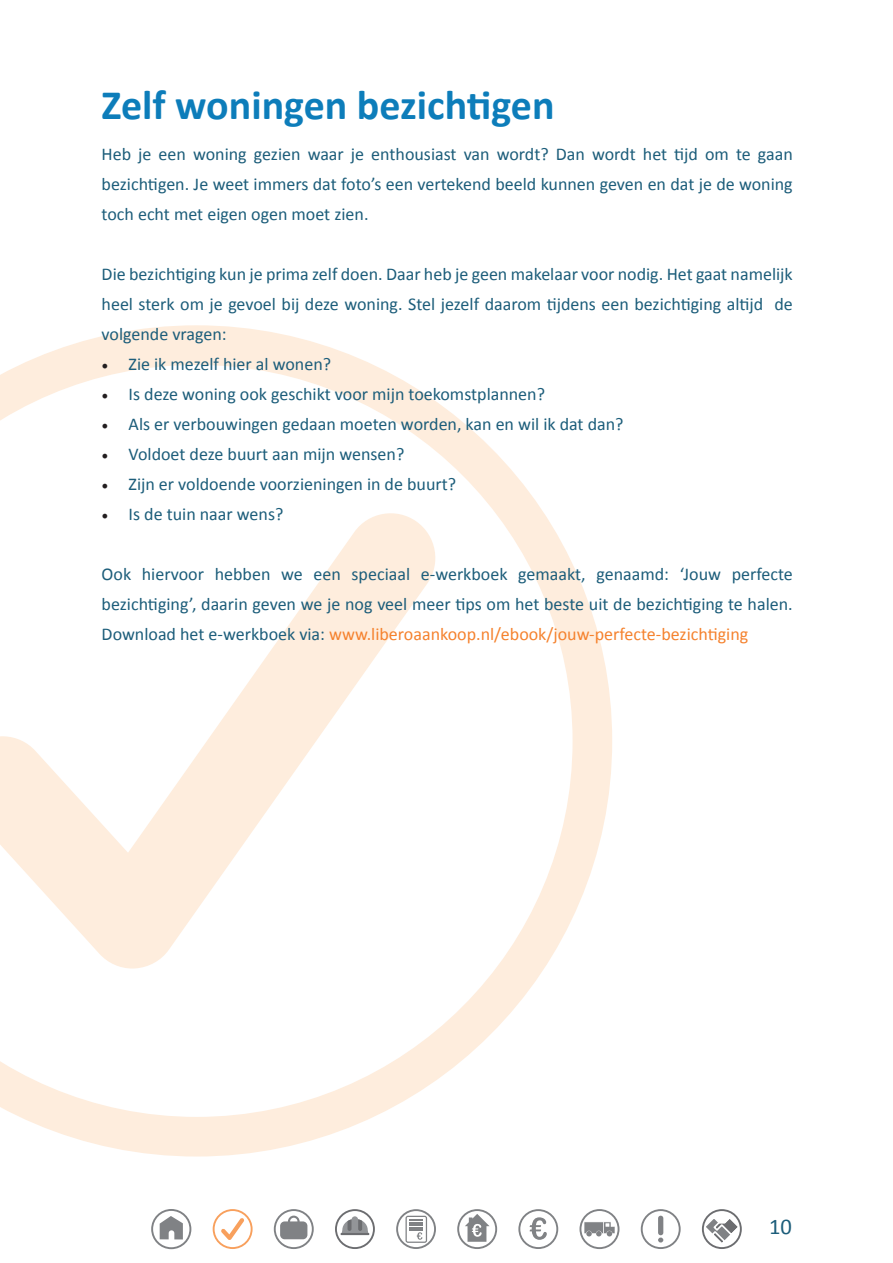
<style>
.page{position:relative;width:893px;height:1263px;background:#fff}
.page>*{position:absolute;margin:0;border:0;box-sizing:border-box;transform-origin:0 0}
.t1{font:700 42px "Calibri";color:#0d7dba}
.t2{font:22.5px "Calibri";color:#1c5d7a}
.t3{font:18px/30px "Calibri";color:#1c5d7a;text-align:justify}
.s1{font-family:"Minion Pro";color:#231f20}
.s2{color:#f5822e}
</style>
<div class="page">
<svg style="left:641px;top:1209px;width:40px;height:40px"></svg>
<svg style="left:335px;top:1209px;width:40px;height:40px"></svg>
<svg style="left:702px;top:1209px;width:40px;height:40px"></svg>
<svg style="left:396px;top:1209px;width:40px;height:40px"></svg>
<svg style="left:457px;top:1209px;width:40px;height:40px"></svg>
<svg style="left:518px;top:1209px;width:40px;height:40px"></svg>
<svg style="left:579px;top:1209px;width:40px;height:40px"></svg>
<svg style="left:274px;top:1209px;width:40px;height:40px"></svg>
<svg style="left:151px;top:1209px;width:40px;height:40px"></svg>
<svg style="left:0;top:325px;width:612px;height:831px"></svg>
<svg style="left:0;top:507px;width:441px;height:461px"></svg>
<svg style="left:213px;top:1209px;width:40px;height:40px"></svg>
<p class="t1" style="left:102px;top:78px;width:454px">Zelf woningen bezichtigen</p>
<p class="t3" style="left:102px;top:138px;width:693px">Heb je een woning gezien waar je enthousiast van wordt? Dan wordt het tijd om te gaan bezichtigen. Je weet immers dat foto’s een vertekend beeld kunnen geven en dat je de woning toch echt met eigen ogen moet zien.</p>
<p class="t3" style="left:102px;top:258px;width:693px">Die bezichtiging kun je prima zelf doen. Daar heb je geen makelaar voor nodig. Het gaat namelijk heel sterk om je gevoel bij deze woning. Stel jezelf daarom tijdens een bezichtiging altijd de volgende vragen:</p>
<p class="t3" style="left:102px;top:348px;width:231px"><span class="s1">•</span> Zie ik mezelf hier al wonen?</p>
<p class="t3" style="left:102px;top:378px;width:445px"><span class="s1">•</span> Is deze woning ook geschikt voor mijn toekomstplannen?</p>
<p class="t3" style="left:102px;top:408px;width:523px"><span class="s1">•</span> Als er verbouwingen gedaan moeten worden, kan en wil ik dat dan?</p>
<p class="t3" style="left:102px;top:438px;width:304px"><span class="s1">•</span> Voldoet deze buurt aan mijn wensen?</p>
<p class="t3" style="left:102px;top:468px;width:356px"><span class="s1">•</span> Zijn er voldoende voorzieningen in de buurt?</p>
<p class="t3" style="left:102px;top:498px;width:183px"><span class="s1">•</span> Is de tuin naar wens?</p>
<p class="t3" style="left:102px;top:558px;width:693px">Ook hiervoor hebben we een speciaal e-werkboek gemaakt, genaamd: ‘Jouw perfecte bezichtiging’, daarin geven we je nog veel meer tips om het beste uit de bezichtiging te halen.<br>Download het e-werkboek via: <span class="s2">www.liberoaankoop.nl/ebook/jouw-perfecte-bezichtiging</span></p>
<p class="t2" style="left:769px;top:1212px;width:24px">10</p>
</div>
